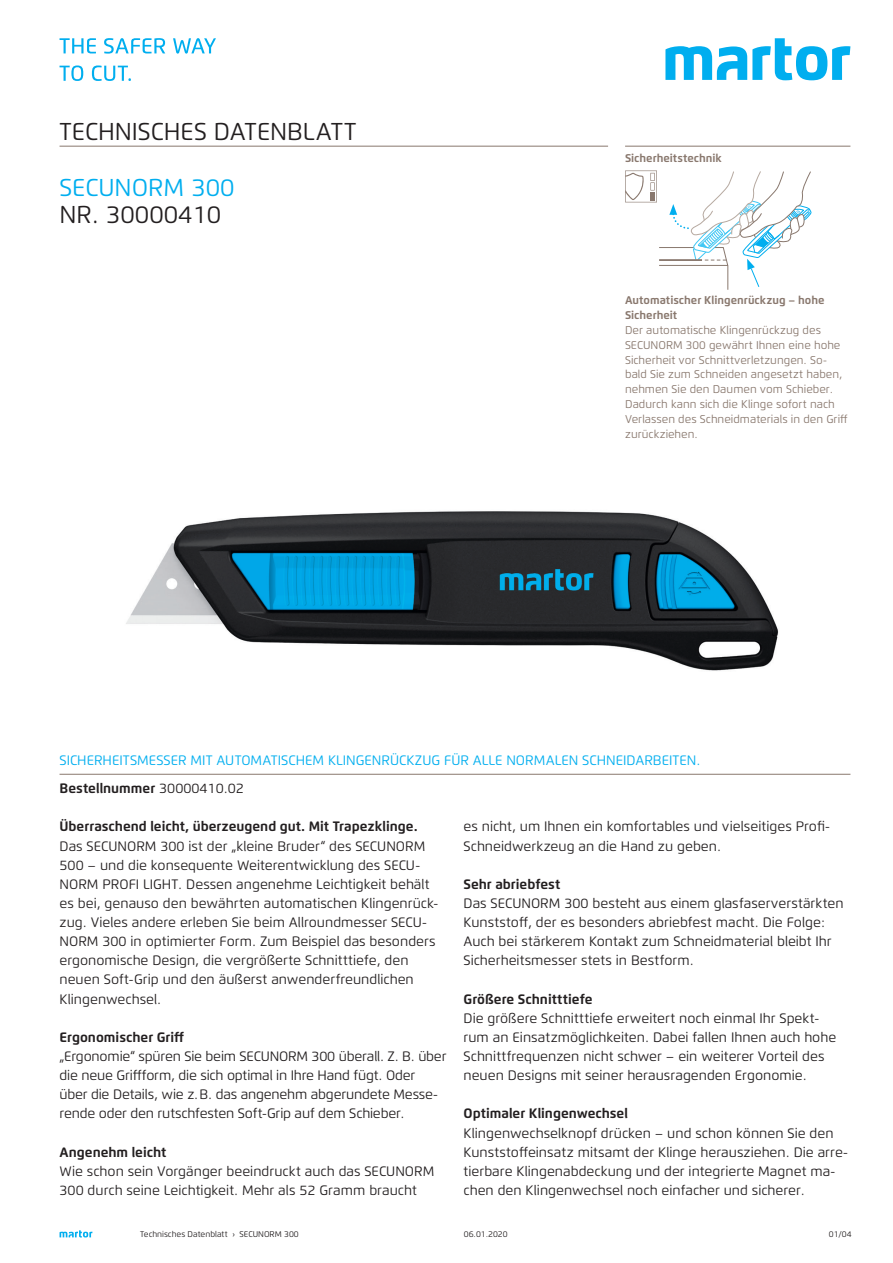
<style>
.page{position:relative;width:893px;height:1263px;background:#fff}
.page>*{position:absolute;margin:0;border:0;box-sizing:border-box;transform-origin:0 0}
.t1{font:24.3px "Flexo";color:#231f20}
.t2{font:24.3px "Flexo";color:#00aeef}
.t3{font:13.65px/19.2px "Flexo";color:#231f20}
.t4{font:700 13.65px "Flexo";color:#231f20}
.t5{font:13.65px/27.6px "Flexo";color:#00aeef}
.t6{font:11.25px/14.9px "Flexo";color:#89786e}
.t7{font:700 11.25px/14.9px "Flexo";color:#89786e}
.t8{font:8.25px "Flexo";color:#231f20}
.s1{font-weight:700;color:#231f20}
.s2{color:#231f20}
</style>
<div class="page">
<svg style="left:60px;top:1230px;width:32px;height:7px"></svg>
<img style="left:126px;top:511px;width:653px;height:160px">
<svg style="left:625px;top:171px;width:187px;height:119px"></svg>
<div style="left:650px;top:192px;width:5px;height:8px;background:#89786e"></div>
<svg style="left:665px;top:38px;width:185px;height:42px"></svg>
<hr style="left:60px;top:774px;width:790px;height:1px;background:#89786e">
<hr style="left:625px;top:146px;width:225px;height:1px;background:#89786e">
<hr style="left:60px;top:146px;width:548px;height:1px;background:#89786e">
<svg style="left:60px;top:38px;width:36px;height:15px"></svg>
<svg style="left:104px;top:38px;width:61px;height:16px"></svg>
<svg style="left:173px;top:38px;width:43px;height:16px"></svg>
<svg style="left:60px;top:65px;width:23px;height:16px"></svg>
<svg style="left:92px;top:65px;width:39px;height:16px"></svg>
<h1 class="t1" style="left:60px;top:117px;width:298px">TECHNISCHES DATENBLATT</h1>
<h1 class="t2" style="left:60px;top:172px;width:177px">SECUNORM 300</h1>
<h1 class="t1" style="left:60px;top:200px;width:163px">NR. 30000410</h1>
<p class="t7" style="left:625px;top:150px;width:98px">Sicherheitstechnik</p>
<p class="t7" style="left:625px;top:293px;width:201px">Automatischer Klingenrückzug – hohe<br>Sicherheit</p>
<p class="t6" style="left:625px;top:322px;width:224px">Der automatische Klingenrückzug des SECUNORM 300 gewährt Ihnen eine hohe Sicherheit vor Schnittverletzungen. So&shy;bald Sie zum Schneiden angesetzt haben, nehmen Sie den Daumen vom Schieber.<br>Dadurch kann sich die Klinge sofort nach Verlassen des Schneidmaterials in den Griff zurückziehen.</p>
<p class="t5" style="left:60px;top:747px;width:642px">SICHERHEITSMESSER MIT AUTOMATISCHEM KLINGENRÜCKZUG FÜR ALLE NORMALEN SCHNEIDARBEITEN.<br><span class="s1">Bestellnummer</span> <span class="s2">30000410.02</span></p>
<p class="t4" style="left:60px;top:818px;width:360px">Überraschend leicht, überzeugend gut. Mit Trapezklinge.</p>
<p class="t3" style="left:60px;top:836px;width:381px">Das SECUNORM 300 ist der „kleine Bruder“ des SECUNORM 500 – und die konsequente Weiterentwicklung des SECU-NORM PROFI LIGHT. Dessen angenehme Leichtigkeit behält es bei, genauso den bewährten automatischen Klingenrück&shy;zug. Vieles andere erleben Sie beim Allroundmesser SECU-NORM 300 in optimierter Form. Zum Beispiel das besonders ergonomische Design, die vergrößerte Schnitttiefe, den neuen Soft-Grip und den äußerst anwenderfreundlichen Klingenwechsel.</p>
<p class="t4" style="left:60px;top:1029px;width:126px">Ergonomischer Griff</p>
<p class="t3" style="left:60px;top:1046px;width:388px">„Ergonomie“ spüren Sie beim SECUNORM 300 überall. Z. B. über die neue Griffform, die sich optimal in Ihre Hand fügt. Oder über die Details, wie z.B. das angenehm abgerundete Messe&shy;rende oder den rutschfesten Soft-Grip auf dem Schieber.</p>
<p class="t4" style="left:60px;top:1143px;width:109px">Angenehm leicht</p>
<p class="t3" style="left:60px;top:1161px;width:376px">Wie schon sein Vorgänger beeindruckt auch das SECUNORM<br>300 durch seine Leichtigkeit. Mehr als 52 Gramm braucht</p>
<p class="t3" style="left:463px;top:817px;width:368px">es nicht, um Ihnen ein komfortables und vielseitiges Profi-<br>Schneidwerkzeug an die Hand zu geben.</p>
<p class="t4" style="left:463px;top:876px;width:98px">Sehr abriebfest</p>
<p class="t3" style="left:463px;top:893px;width:382px">Das SECUNORM 300 besteht aus einem glasfaserverstärkten Kunststoff, der es besonders abriebfest macht. Die Folge:<br>Auch bei stärkerem Kontakt zum Schneidmaterial bleibt Ihr Sicherheitsmesser stets in Bestform.</p>
<p class="t4" style="left:463px;top:990px;width:131px">Größere Schnitttiefe</p>
<p class="t3" style="left:463px;top:1008px;width:374px">Die größere Schnitttiefe erweitert noch einmal Ihr Spekt&shy;rum an Einsatzmöglichkeiten. Dabei fallen Ihnen auch hohe Schnittfrequenzen nicht schwer – ein weiterer Vorteil des neuen Designs mit seiner herausragenden Ergonomie.</p>
<p class="t4" style="left:463px;top:1105px;width:166px">Optimaler Klingenwechsel</p>
<p class="t3" style="left:463px;top:1123px;width:386px">Klingenwechselknopf drücken – und schon können Sie den Kunststoffeinsatz mitsamt der Klinge herausziehen. Die arre&shy;tierbare Klingenabdeckung und der integrierte Magnet ma&shy;chen den Klingenwechsel noch einfacher und sicherer.</p>
<p class="t8" style="left:140px;top:1229px;width:160px">Technisches Datenblatt › SECUNORM 300</p>
<p class="t8" style="left:464px;top:1229px;width:45px">06.01.2020</p>
<p class="t8" style="left:829px;top:1229px;width:24px">01/04</p>
</div>
